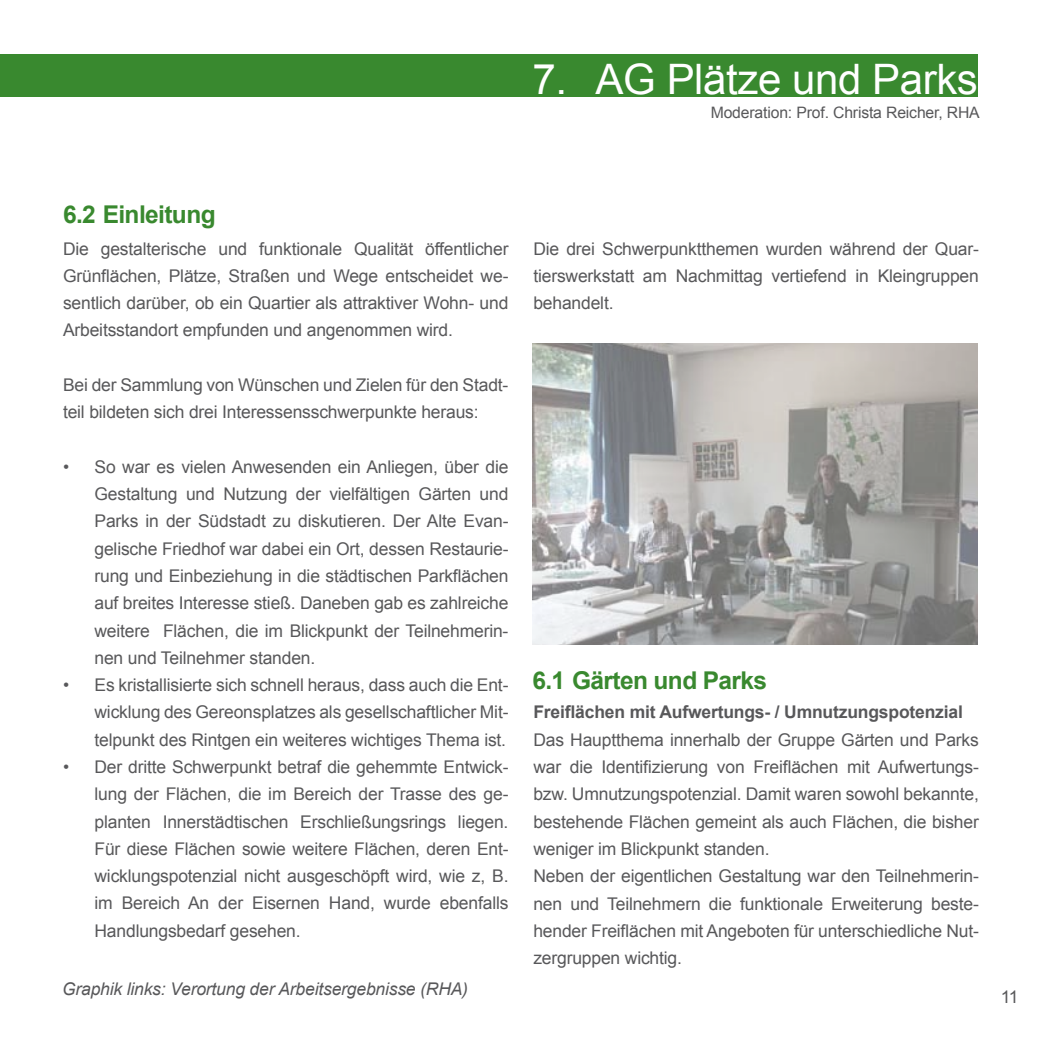
<style>
.page{position:relative;width:1042px;height:1042px;background:#fff}
.page>*{position:absolute;margin:0;border:0;box-sizing:border-box;transform-origin:0 0}
.t1{font:42px "Arial";letter-spacing:-.01em;color:#fff}
.t2{font:700 24.5px "Arial";letter-spacing:-.025em;color:#39892f}
.t3{font:17.5px/27.3px "Arial";letter-spacing:-.01em;color:#58585a;text-align:justify}
.t4{font:italic 17.5px "Arial";letter-spacing:-.01em;color:#58585a}
.t5{font:700 17.5px "Arial";letter-spacing:-.01em;color:#58585a}
.t6{font:15.75px "Arial";letter-spacing:-.01em;color:#58585a}
</style>
<div class="page">
<div style="left:0;top:55px;width:978px;height:42px;background:#39892f"></div>
<img style="left:532px;top:344px;width:446px;height:301px">
<h1 class="t1" style="left:532px;top:51px;width:447px">7. AG Plätze und Parks</h1>
<p class="t6" style="left:711px;top:102px;width:271px">Moderation: Prof. Christa Reicher, RHA</p>
<h2 class="t2" style="left:63px;top:198px;width:154px">6.2 Einleitung</h2>
<p class="t3" style="left:63px;top:235px;width:447px">Die gestalterische und funktionale Qualität öffentlicher Grünflächen, Plätze, Straßen und Wege entscheidet we&shy;sentlich darüber, ob ein Quartier als attraktiver Wohn- und Arbeitsstandort empfunden und angenommen wird.</p>
<p class="t3" style="left:63px;top:371px;width:447px">Bei der Sammlung von Wünschen und Zielen für den Stadt&shy;teil bildeten sich drei Interessensschwerpunkte heraus:</p>
<p class="t3" style="left:95px;top:453px;width:415px;text-indent:-32px">• So war es vielen Anwesenden ein Anliegen, über die Gestaltung und Nutzung der vielfältigen Gärten und Parks in der Südstadt zu diskutieren. Der Alte Evan&shy;gelische Friedhof war dabei ein Ort, dessen Restaurie&shy;rung und Einbeziehung in die städtischen Parkflächen auf breites Interesse stieß. Daneben gab es zahlreiche weitere Flächen, die im Blickpunkt der Teilnehmerin&shy;nen und Teilnehmer standen.</p>
<p class="t3" style="left:95px;top:671px;width:415px;text-indent:-32px">• Es kristallisierte sich schnell heraus, dass auch die Ent&shy;wicklung des Gereonsplatzes als gesellschaftlicher Mit&shy;telpunkt des Rintgen ein weiteres wichtiges Thema ist.</p>
<p class="t3" style="left:95px;top:753px;width:415px;text-indent:-32px">• Der dritte Schwerpunkt betraf die gehemmte Entwick&shy;lung der Flächen, die im Bereich der Trasse des ge&shy;planten Innerstädtischen Erschließungsrings liegen.<br>Für diese Flächen sowie weitere Flächen, deren Ent&shy;wicklungspotenzial nicht ausgeschöpft wird, wie z, B. im Bereich An der Eisernen Hand, wurde ebenfalls Handlungsbedarf gesehen.</p>
<p class="t4" style="left:62px;top:977px;width:408px">Graphik links: Verortung der Arbeitsergebnisse (RHA)</p>
<p class="t3" style="left:533px;top:235px;width:447px">Die drei Schwerpunktthemen wurden während der Quar&shy;tierswerkstatt am Nachmittag vertiefend in Kleingruppen behandelt.</p>
<h2 class="t2" style="left:532px;top:664px;width:236px">6.1 Gärten und Parks</h2>
<p class="t5" style="left:533px;top:701px;width:431px">Freiflächen mit Aufwertungs- / Umnutzungspotenzial</p>
<p class="t3" style="left:533px;top:726px;width:447px;text-align:left">Das Hauptthema innerhalb der Gruppe Gärten und Parks war die Identifizierung von Freiflächen mit Aufwertungs&shy;bzw. Umnutzungspotenzial. Damit waren sowohl bekannte, bestehende Flächen gemeint als auch Flächen, die bisher weniger im Blickpunkt standen.<br>Neben der eigentlichen Gestaltung war den Teilnehmerin&shy;nen und Teilnehmern die funktionale Erweiterung beste&shy;hender Freiflächen mit Angeboten für unterschiedliche Nut&shy;zergruppen wichtig.</p>
<p class="t3" style="left:1000px;top:983px;width:19px">11</p>
</div>
